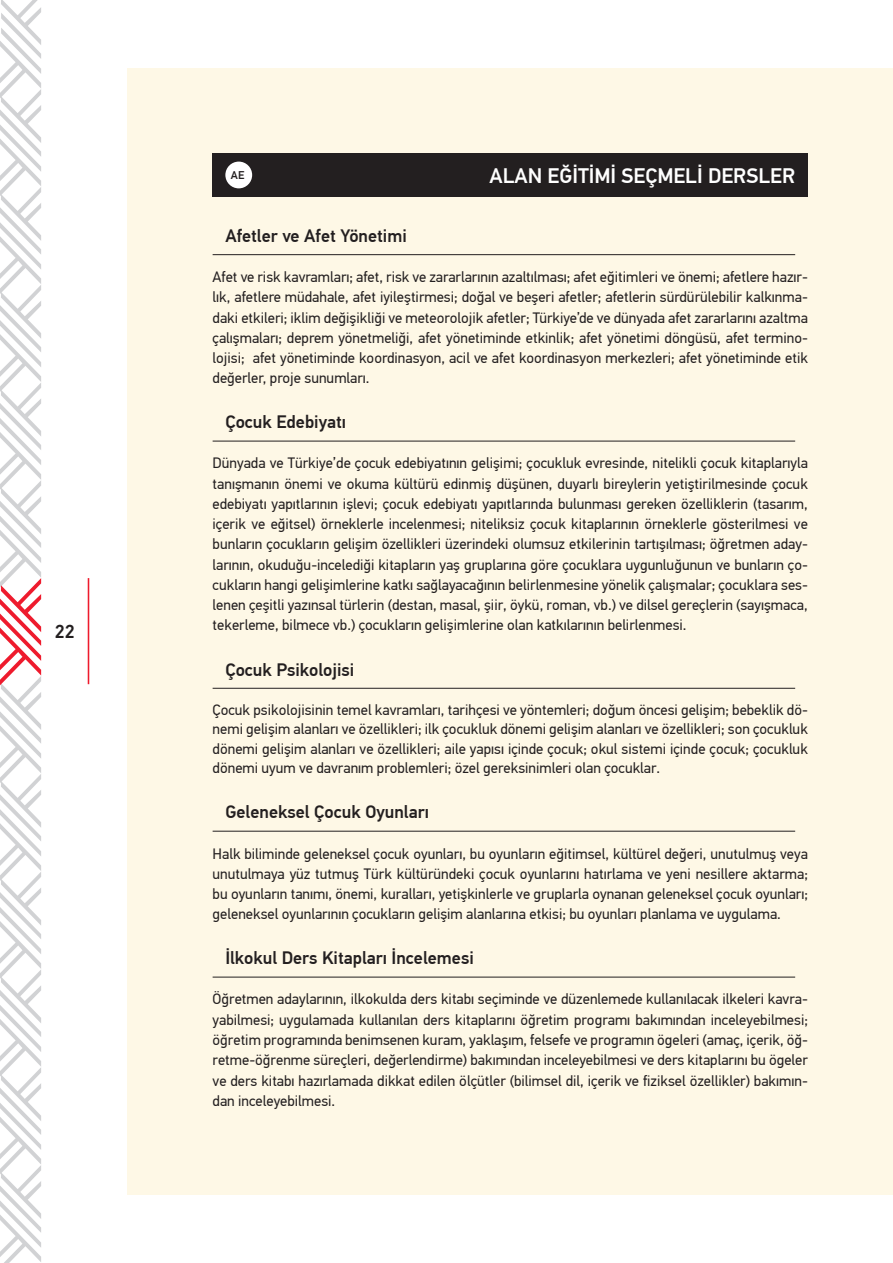
<style>
.page{position:relative;width:893px;height:1263px;background:#fff}
.page>*{position:absolute;margin:0;border:0;box-sizing:border-box;transform-origin:0 0}
.t1{font:500 21px "PF Din Text Pro";color:#fff}
.t2{font:500 18.9px "PF Din Text Pro";color:#231f20}
.t3{font:500 18px "PF Din Text Pro";color:#231f20}
.t4{font:15px/20.2px "PF Din Text Pro";color:#231f20;text-align:justify}
.t5{font:500 11.25px "PF Din Text Pro";color:#231f20}
</style>
<div class="page">
<div style="left:128px;top:68px;width:765px;height:1127px;background:#fef8e6"></div>
<hr style="left:88px;top:578px;width:1px;height:106px;background:#ee1b2d">
<svg style="left:0;top:0;width:41px;height:1263px"></svg>
<div style="left:213px;top:153px;width:595px;height:44px;background:#231f20"></div>
<div style="left:225px;top:162px;width:27px;height:26px;background:#fff;border-radius:50%"></div>
<hr style="left:213px;top:254px;width:582px;height:1px;background:#231f20">
<hr style="left:213px;top:441px;width:582px;height:1px;background:#231f20">
<hr style="left:213px;top:688px;width:582px;height:1px;background:#231f20">
<hr style="left:213px;top:831px;width:582px;height:1px;background:#231f20">
<hr style="left:213px;top:977px;width:582px;height:1px;background:#231f20">
<p class="t2" style="left:55px;top:620px;width:21px">22</p>
<p class="t5" style="left:231px;top:169px;width:15px">AE</p>
<h1 class="t1" style="left:489px;top:163px;width:307px">ALAN EĞİTİMİ SEÇMELİ DERSLER</h1>
<p class="t3" style="left:225px;top:225px;width:183px">Afetler ve Afet Yönetimi</p>
<p class="t4" style="left:213px;top:267px;width:597px">Afet ve risk kavramları; afet, risk ve zararlarının azaltılması; afet eğitimleri ve önemi; afetlere hazır&shy;lık, afetlere müdahale, afet iyileştirmesi; doğal ve beşeri afetler; afetlerin sürdürülebilir kalkınma&shy;daki etkileri; iklim değişikliği ve meteorolojik afetler; Türkiye’de ve dünyada afet zararlarını azaltma çalışmaları; deprem yönetmeliği, afet yönetiminde etkinlik; afet yönetimi döngüsü, afet termino&shy;lojisi; afet yönetiminde koordinasyon, acil ve afet koordinasyon merkezleri; afet yönetiminde etik değerler, proje sunumları.</p>
<p class="t3" style="left:225px;top:411px;width:122px">Çocuk Edebiyatı</p>
<p class="t4" style="left:213px;top:453px;width:597px">Dünyada ve Türkiye’de çocuk edebiyatının gelişimi; çocukluk evresinde, nitelikli çocuk kitaplarıyla tanışmanın önemi ve okuma kültürü edinmiş düşünen, duyarlı bireylerin yetiştirilmesinde çocuk edebiyatı yapıtlarının işlevi; çocuk edebiyatı yapıtlarında bulunması gereken özelliklerin (tasarım, içerik ve eğitsel) örneklerle incelenmesi; niteliksiz çocuk kitaplarının örneklerle gösterilmesi ve bunların çocukların gelişim özellikleri üzerindeki olumsuz etkilerinin tartışılması; öğretmen aday&shy;larının, okuduğu-incelediği kitapların yaş gruplarına göre çocuklara uygunluğunun ve bunların ço&shy;cukların hangi gelişimlerine katkı sağlayacağının belirlenmesine yönelik çalışmalar; çocuklara ses&shy;lenen çeşitli yazınsal türlerin (destan, masal, şiir, öykü, roman, vb.) ve dilsel gereçlerin (sayışmaca, tekerleme, bilmece vb.) çocukların gelişimlerine olan katkılarının belirlenmesi.</p>
<p class="t3" style="left:225px;top:658px;width:131px">Çocuk Psikolojisi</p>
<p class="t4" style="left:213px;top:700px;width:597px;line-height:19.5px">Çocuk psikolojisinin temel kavramları, tarihçesi ve yöntemleri; doğum öncesi gelişim; bebeklik dö&shy;nemi gelişim alanları ve özellikleri; ilk çocukluk dönemi gelişim alanları ve özellikleri; son çocukluk dönemi gelişim alanları ve özellikleri; aile yapısı içinde çocuk; okul sistemi içinde çocuk; çocukluk dönemi uyum ve davranım problemleri; özel gereksinimleri olan çocuklar.</p>
<p class="t3" style="left:225px;top:801px;width:205px">Geleneksel Çocuk Oyunları</p>
<p class="t4" style="left:213px;top:843px;width:597px">Halk biliminde geleneksel çocuk oyunları, bu oyunların eğitimsel, kültürel değeri, unutulmuş veya unutulmaya yüz tutmuş Türk kültüründeki çocuk oyunlarını hatırlama ve yeni nesillere aktarma; bu oyunların tanımı, önemi, kuralları, yetişkinlerle ve gruplarla oynanan geleneksel çocuk oyunları; geleneksel oyunlarının çocukların gelişim alanlarına etkisi; bu oyunları planlama ve uygulama.</p>
<p class="t3" style="left:225px;top:947px;width:250px">İlkokul Ders Kitapları İncelemesi</p>
<p class="t4" style="left:213px;top:989px;width:597px">Öğretmen adaylarının, ilkokulda ders kitabı seçiminde ve düzenlemede kullanılacak ilkeleri kavra&shy;yabilmesi; uygulamada kullanılan ders kitaplarını öğretim programı bakımından inceleyebilmesi; öğretim programında benimsenen kuram, yaklaşım, felsefe ve programın ögeleri (amaç, içerik, öğ&shy;retme-öğrenme süreçleri, değerlendirme) bakımından inceleyebilmesi ve ders kitaplarını bu ögeler ve ders kitabı hazırlamada dikkat edilen ölçütler (bilimsel dil, içerik ve fiziksel özellikler) bakımın&shy;dan inceleyebilmesi.</p>
</div>
